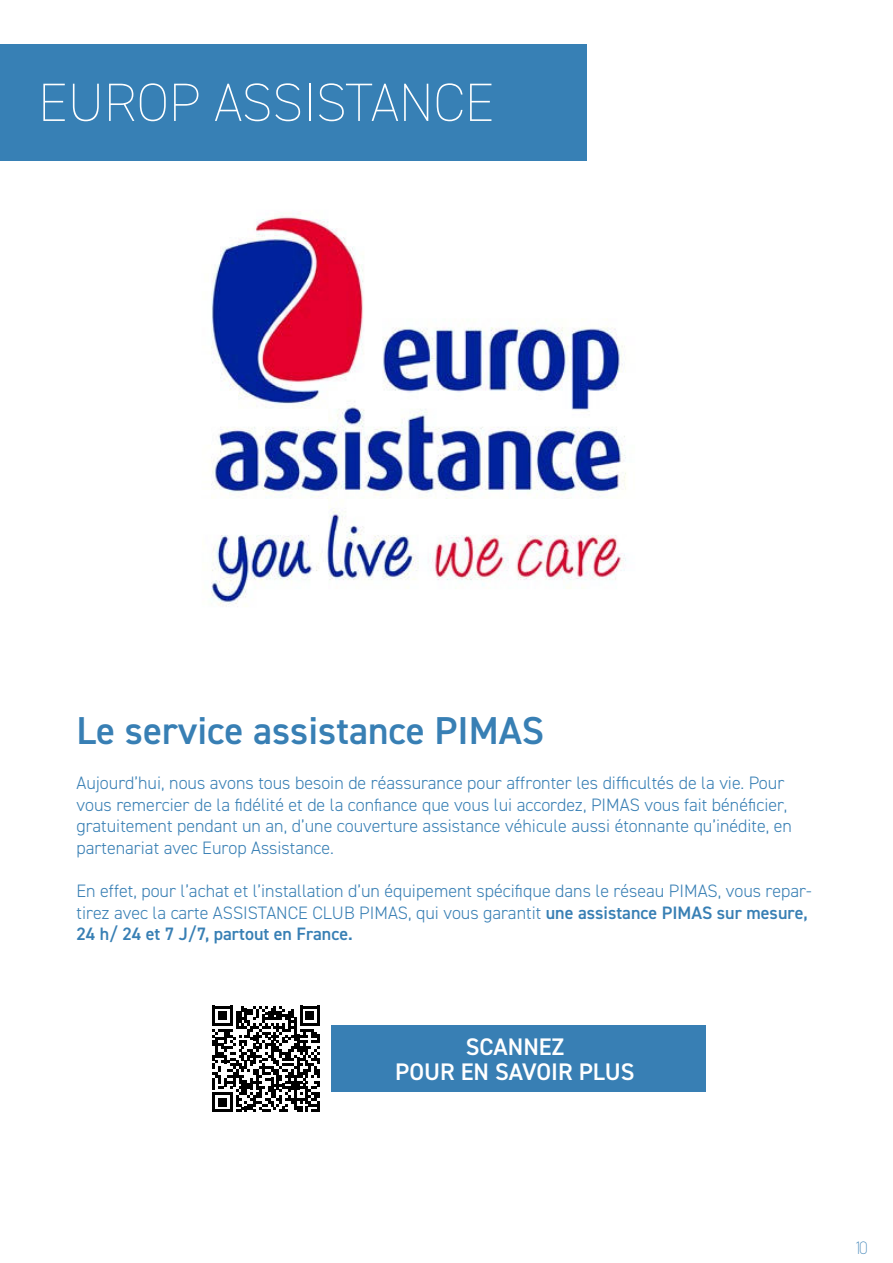
<style>
.page{position:relative;width:893px;height:1263px;background:#fff}
.page>*{position:absolute;margin:0;border:0;box-sizing:border-box;transform-origin:0 0}
.t1{font:200 54px "DIN2014";color:#fff}
.t2{font:600 39px "DIN2014";color:#387fb4}
.t3{font:600 24px/25.5px "DIN2014";color:#fff;text-align:center}
.t4{font:300 18px/21.6px "DIN2014";color:#387fb4}
.t5{font:200 18px "DIN2014";color:#387fb4}
.s1{font-weight:600}
</style>
<div class="page">
<div style="left:0;top:44px;width:587px;height:116px;background:#3780b5"></div>
<img style="left:211px;top:213px;width:415px;height:394px">
<div style="left:332px;top:1025px;width:374px;height:66px;background:#387fb4"></div>
<svg style="left:212px;top:1006px;width:108px;height:106px"></svg>
<hr style="left:892px;top:46px;width:1px;height:117px;background:#3780b5">
<h1 class="t1" style="left:38px;top:73px;width:458px">EUROP ASSISTANCE</h1>
<h2 class="t2" style="left:77px;top:710px;width:469px">Le service assistance PIMAS</h2>
<p class="t4" style="left:77px;top:772px;width:717px">Aujourd’hui, nous avons tous besoin de réassurance pour affronter les difficultés de la vie. Pour vous remercier de la fidélité et de la confiance que vous lui accordez, PIMAS vous fait bénéficier, gratuitement pendant un an, d’une couverture assistance véhicule aussi étonnante qu’inédite, en partenariat avec Europ Assistance.</p>
<p class="t4" style="left:77px;top:880px;width:737px">En effet, pour l’achat et l’installation d’un équipement spécifique dans le réseau PIMAS, vous repar&shy;tirez avec la carte ASSISTANCE CLUB PIMAS, qui vous garantit <span class="s1">une assistance PIMAS sur mesure,<br>24 h/ 24 et 7 J/7, partout en France.</span></p>
<h3 class="t3" style="left:395px;top:1034px;width:241px">SCANNEZ<br>POUR EN SAVOIR PLUS</h3>
<p class="t5" style="left:854px;top:1237px;width:15px">10</p>
</div>
